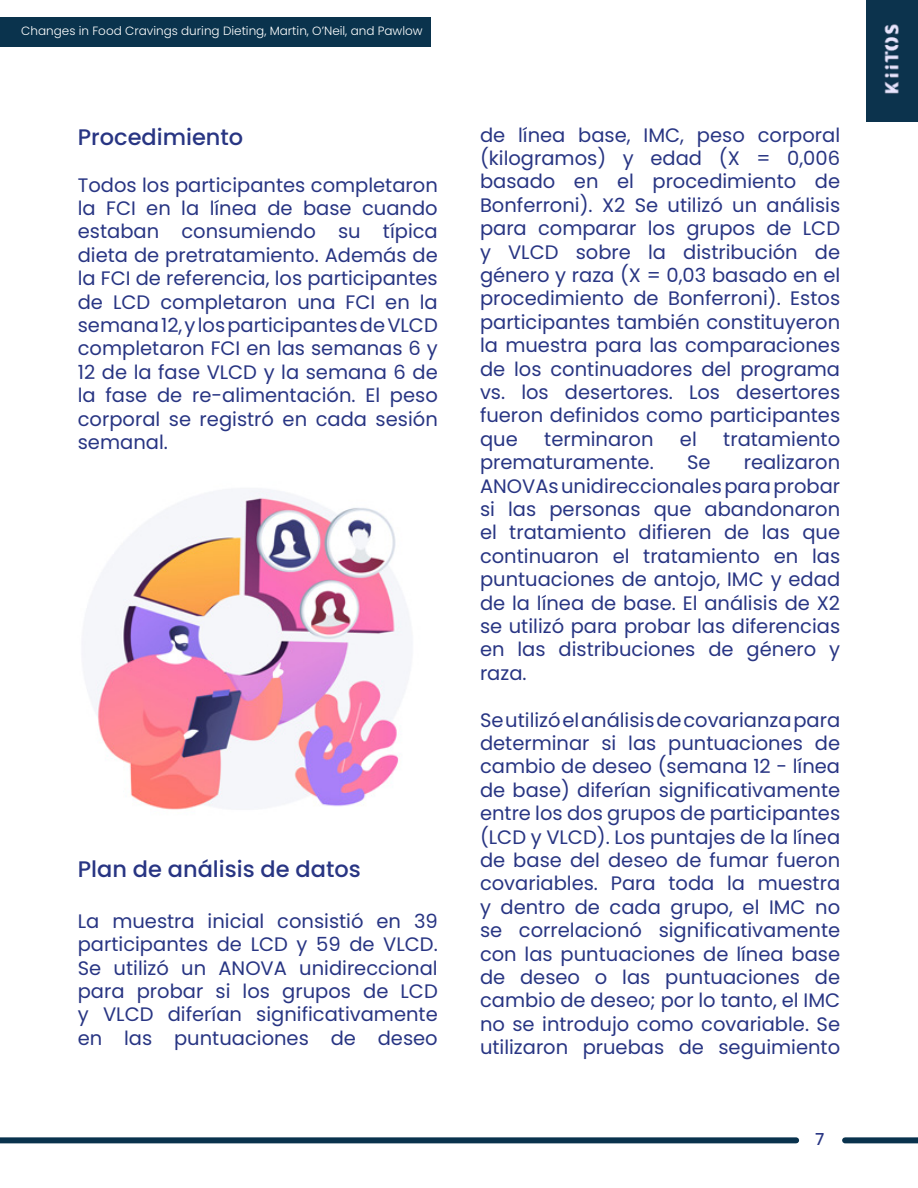
<style>
.page{position:relative;width:918px;height:1188px;background:#fff}
.page>*{position:absolute;margin:0;border:0;box-sizing:border-box;transform-origin:0 0}
.t1{font:500 22.5px "Poppins";color:#283583}
.t2{font:19.5px/23.4px "Poppins";color:#283583;text-align:justify}
.t3{font:500 16.5px "Poppins";color:#283583}
.t4{font:300 12px "Poppins";color:#fff}
</style>
<div class="page">
<div style="left:0;top:17px;width:431px;height:30px;background:#0a334d"></div>
<div style="left:867px;top:0;width:51px;height:121px;background:#0c334d"></div>
<img style="left:884px;top:24px;width:15px;height:70px">
<div style="left:0;top:1137px;width:796px;height:6px;background:#09324d"></div>
<div style="left:845px;top:1137px;width:73px;height:6px;background:#09324d"></div>
<img style="left:82px;top:489px;width:330px;height:321px">
<p class="t4" style="left:21px;top:24px;width:403px">Changes in Food Cravings during Dieting, Martin, O’Neil, and Pawlow</p>
<p class="t1" style="left:78px;top:124px;width:167px">Procedimiento</p>
<p class="t2" style="left:78px;top:173px;width:362px">Todos los participantes completaron la FCI en la línea de base cuando estaban consumiendo su típica dieta de pretratamiento. Además de la FCI de referencia, los participantes de LCD completaron una FCI en la semana 12, y los participantes de VLCD completaron FCI en las semanas 6 y 12 de la fase VLCD y la semana 6 de la fase de re-alimentación. El peso corporal se registró en cada sesión semanal.</p>
<p class="t1" style="left:78px;top:856px;width:285px">Plan de análisis de datos</p>
<p class="t2" style="left:78px;top:909px;width:362px">La muestra inicial consistió en 39 participantes de LCD y 59 de VLCD.<br>Se utilizó un ANOVA unidireccional para probar si los grupos de LCD y VLCD diferían significativamente en las puntuaciones de deseo</p>
<p class="t2" style="left:480px;top:123px;width:362px">de línea base, IMC, peso corporal (kilogramos) y edad (X = 0,006 basado en el procedimiento de Bonferroni). X2 Se utilizó un análisis para comparar los grupos de LCD y VLCD sobre la distribución de género y raza (X = 0,03 basado en el procedimiento de Bonferroni). Estos participantes también constituyeron la muestra para las comparaciones de los continuadores del programa vs. los desertores. Los desertores fueron definidos como participantes que</p>
<p class="t2" style="left:544px;top:427px;width:111px">terminaron</p>
<p class="t2" style="left:680px;top:427px;width:18px">el</p>
<p class="t2" style="left:723px;top:427px;width:118px">tratamiento</p>
<p class="t2" style="left:480px;top:451px;width:175px">prematuramente.</p>
<p class="t2" style="left:687px;top:451px;width:25px">Se</p>
<p class="t2" style="left:480px;top:451px;width:362px;text-indent:264px">realizaron ANOVAs unidireccionales para probar si las personas que abandonaron el tratamiento difieren de las que continuaron el tratamiento en las puntuaciones de antojo, IMC y edad de la línea de base. El análisis de X2 se utilizó para probar las diferencias en las distribuciones de género y raza.</p>
<p class="t2" style="left:480px;top:708px;width:362px">Se utilizó el análisis de covarianza para determinar si las puntuaciones de cambio de deseo (semana 12 - línea de base) diferían significativamente entre los dos grupos de participantes (LCD y VLCD). Los puntajes de la línea de base del deseo de fumar fueron covariables. Para toda la muestra y dentro de cada grupo, el IMC no se correlacionó significativamente con las puntuaciones de línea base de deseo o las puntuaciones de cambio de deseo; por lo tanto, el IMC no se introdujo como covariable. Se utilizaron pruebas de seguimiento</p>
<p class="t3" style="left:815px;top:1129px;width:11px">7</p>
</div>
